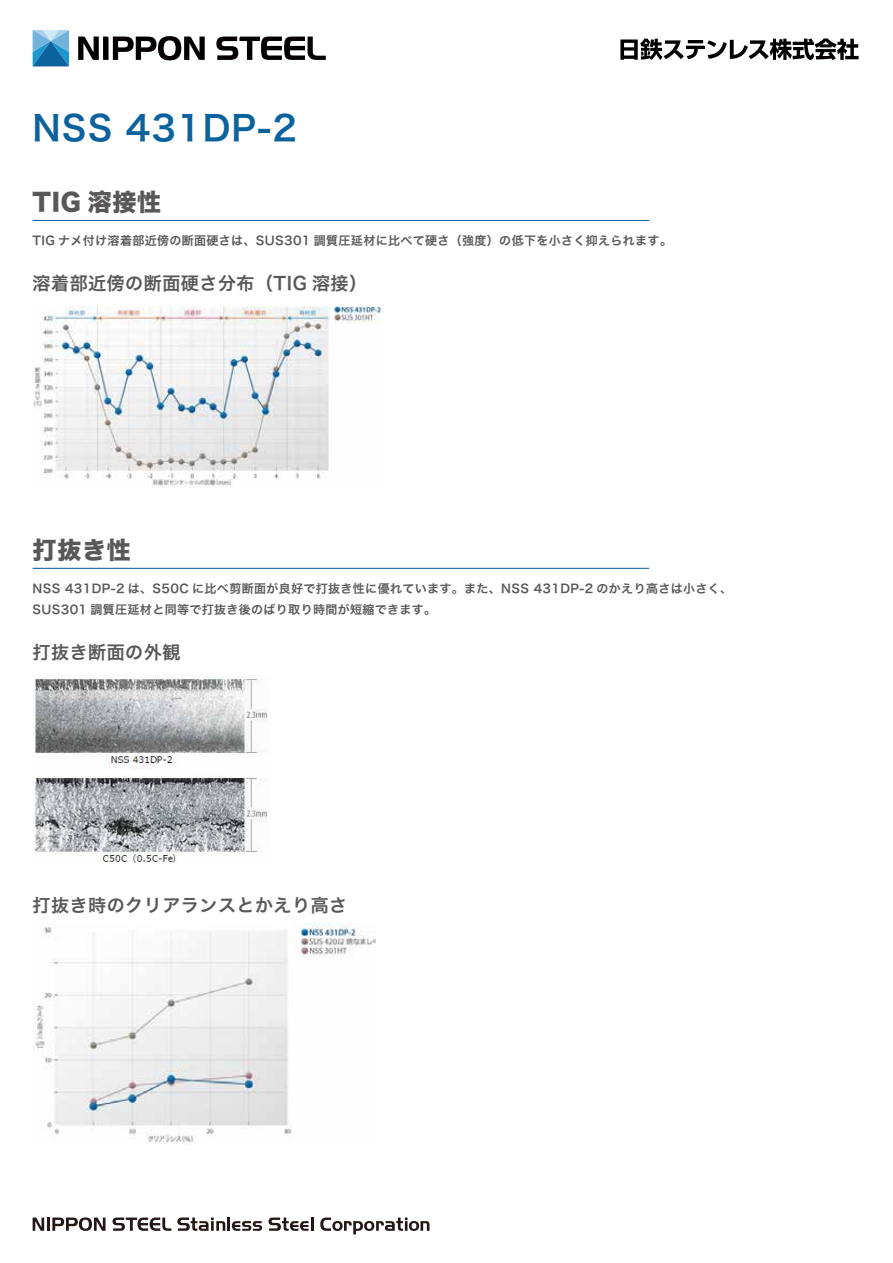
<style>
.page{position:relative;width:893px;height:1263px;background:#fff}
.page>*{position:absolute;margin:0;border:0;box-sizing:border-box;transform-origin:0 0}
.t1{font:34.5px "Hira Kaku Pro W6";letter-spacing:.03em;color:#0b629d}
.t2{font:24px "Hira Kaku Std W8";letter-spacing:.03em;color:#595757}
.t3{font:18px "Hira Kaku Pro W6";letter-spacing:.03em;color:#595757}
.t4{font:12px/21px "Hira Kaku Pro W6";letter-spacing:.03em;color:#595757}
</style>
<div class="page">
<hr style="left:33px;top:220px;width:616px;height:1px;background:#0b629d">
<hr style="left:33px;top:568px;width:616px;height:1px;background:#0b629d">
<img style="left:33px;top:306px;width:349px;height:181px">
<img style="left:33px;top:676px;width:234px;height:187px">
<img style="left:33px;top:923px;width:342px;height:222px">
<svg style="left:33px;top:30px;width:36px;height:36px"></svg>
<svg style="left:78px;top:36px;width:127px;height:24px"></svg>
<svg style="left:216px;top:37px;width:110px;height:23px"></svg>
<svg style="left:620px;top:39px;width:239px;height:21px"></svg>
<svg style="left:33px;top:1217px;width:11px;height:14px"></svg>
<hr style="left:47px;top:1217px;width:3px;height:14px;background:#231815">
<svg style="left:52px;top:1217px;width:54px;height:14px"></svg>
<svg style="left:113px;top:1217px;width:58px;height:14px"></svg>
<svg style="left:177px;top:1217px;width:85px;height:14px"></svg>
<svg style="left:268px;top:1217px;width:45px;height:14px"></svg>
<svg style="left:320px;top:1217px;width:109px;height:17px"></svg>
<h1 class="t1" style="left:33px;top:97px;width:266px">NSS 431DP-2</h1>
<h2 class="t2" style="left:33px;top:189px;width:130px">TIG 溶接性</h2>
<p class="t4" style="left:33px;top:230px;width:641px">TIG ナメ付け溶着部近傍の断面硬さは、SUS301 調質圧延材に比べて硬さ（強度）の低下を小さく抑えられます。</p>
<h3 class="t3" style="left:33px;top:267px;width:336px">溶着部近傍の断面硬さ分布（TIG 溶接）</h3>
<h2 class="t2" style="left:33px;top:537px;width:100px">打抜き性</h2>
<p class="t4" style="left:33px;top:578px;width:701px">NSS 431DP-2 は、S50C に比べ剪断面が良好で打抜き性に優れています。また、NSS 431DP-2 のかえり高さは小さく、<br>SUS301 調質圧延材と同等で打抜き後のばり取り時間が短縮できます。</p>
<h3 class="t3" style="left:33px;top:636px;width:149px">打抜き断面の外観</h3>
<h3 class="t3" style="left:33px;top:889px;width:316px">打抜き時のクリアランスとかえり高さ</h3>
</div>
